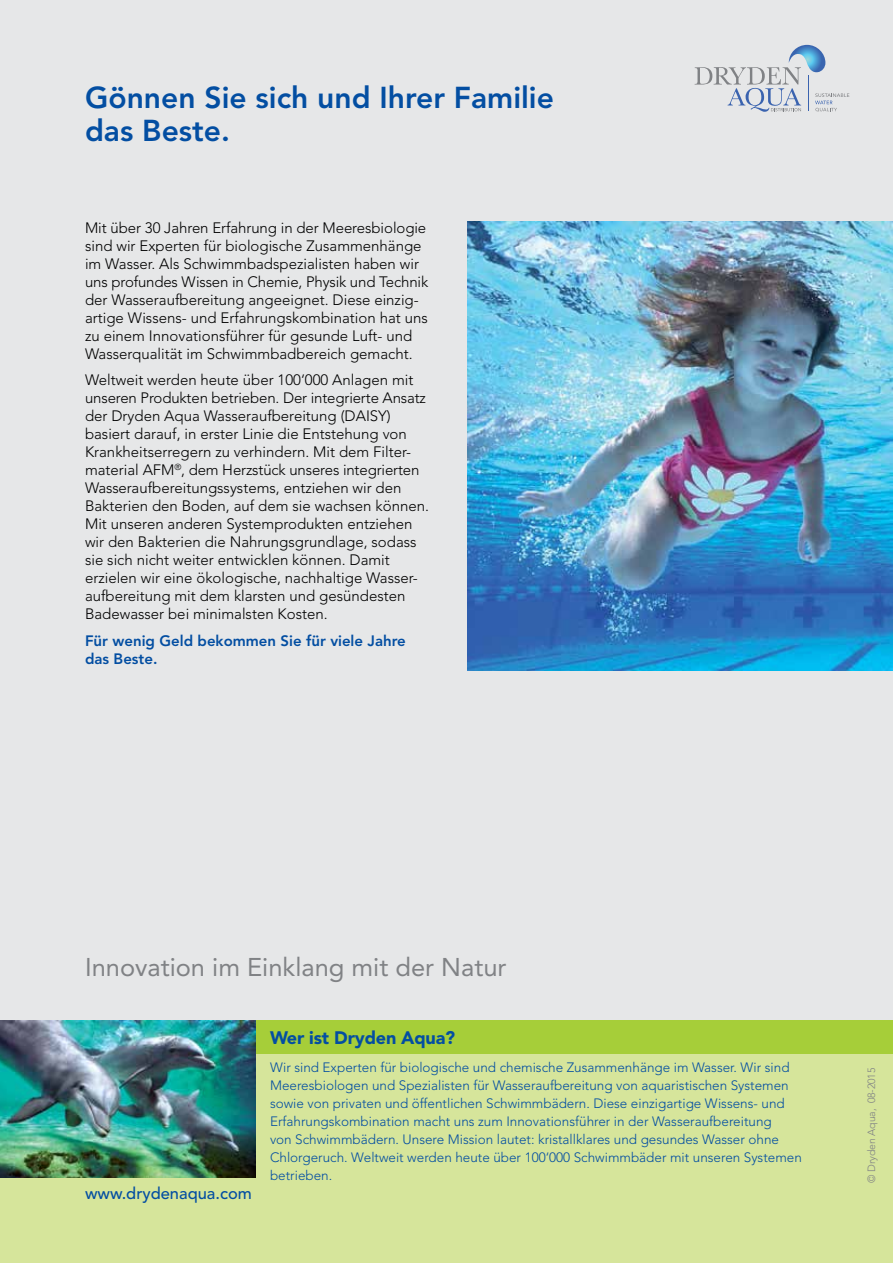
<style>
.page{position:relative;width:893px;height:1263px;background:#e6e7e8}
.page>*{position:absolute;margin:0;border:0;box-sizing:border-box;transform-origin:0 0}
.t1{font:800 30px/33px "Avenir LT Std";color:#034ea2}
.t2{font:25.5px "Avenir LT Std";color:#808285}
.t3{font:900 18px "Avenir";letter-spacing:-.01em;color:#034ea2}
.t4{font:500 16.5px "Avenir";color:#034ea2}
.t5{font:300 15px/18px "Avenir";color:#000}
.t6{font:800 15px/18px "Avenir LT Std";color:#034ea2}
.t7{font:300 13.5px/18px "Avenir";color:#034ea2}
.t8{font:300 10.5px "Avenir";letter-spacing:-.01em;color:#808285}
</style>
<div class="page">
<svg style="left:695px;top:45px;width:154px;height:67px"></svg>
<img style="left:468px;top:221px;width:425px;height:449px">
<div style="left:0;top:1020px;width:893px;height:243px;background:#d6e59b"></div>
<div style="left:248px;top:1020px;width:645px;height:34px;background:#a6ce39"></div>
<img style="left:0;top:1020px;width:255px;height:158px">
<h1 class="t1" style="left:85px;top:81px;width:470px">Gönnen Sie sich und Ihrer Familie das Beste.</h1>
<p class="t5" style="left:85px;top:218px;width:345px">Mit über 30 Jahren Erfahrung in der Meeresbiologie sind wir Experten für biologische Zusammenhänge im Wasser. Als Schwimmbadspezialisten haben wir uns profundes Wissen in Chemie, Physik und Technik der Wasseraufbereitung angeeignet. Diese einzig&shy;artige Wissens- und Erfahrungskombination hat uns zu einem Innovationsführer für gesunde Luft- und Wasserqualität im Schwimmbadbereich gemacht.</p>
<p class="t5" style="left:85px;top:371px;width:345px">Weltweit werden heute über 100‘000 Anlagen mit unseren Produkten betrieben. Der integrierte Ansatz der Dryden Aqua Wasseraufbereitung (DAISY) basiert darauf, in erster Linie die Entstehung von Krankheitserregern zu verhindern. Mit dem Filter&shy;material AFM<sup>®</sup>, dem Herzstück unseres integrierten Wasseraufbereitungssystems, entziehen wir den Bakterien den Boden, auf dem sie wachsen können.<br>Mit unseren anderen Systemprodukten entziehen wir den Bakterien die Nahrungsgrundlage, sodass sie sich nicht weiter entwicklen können. Damit erzielen wir eine ökologische, nachhaltige Wasser&shy;aufbereitung mit dem klarsten und gesündesten Badewasser bei minimalsten Kosten.</p>
<p class="t6" style="left:85px;top:631px;width:322px">Für wenig Geld bekommen Sie für viele Jahre das Beste.</p>
<h2 class="t2" style="left:85px;top:952px;width:423px">Innovation im Einklang mit der Natur</h2>
<p class="t4" style="left:85px;top:1184px;width:168px">www.drydenaqua.com</p>
<p class="t3" style="left:270px;top:1027px;width:187px">Wer ist Dryden Aqua?</p>
<p class="t7" style="left:270px;top:1058px;width:533px">Wir sind Experten für biologische und chemische Zusammenhänge im Wasser. Wir sind Meeresbiologen und Spezialisten für Wasseraufbereitung von aquaristischen Systemen sowie von privaten und öffentlichen Schwimmbädern. Diese einzigartige Wissens- und Erfahrungskombination macht uns zum Innovationsführer in der Wasseraufbereitung<br>von Schwimmbädern. Unsere Mission lautet: kristallklares und gesundes Wasser ohne Chlorgeruch. Weltweit werden heute über 100‘000 Schwimmbäder mit unseren Systemen betrieben.</p>
<p class="t8" style="left:865px;top:1183px;width:117px;rotate:-90deg">© Dryden Aqua, 08-2015</p>
</div>
